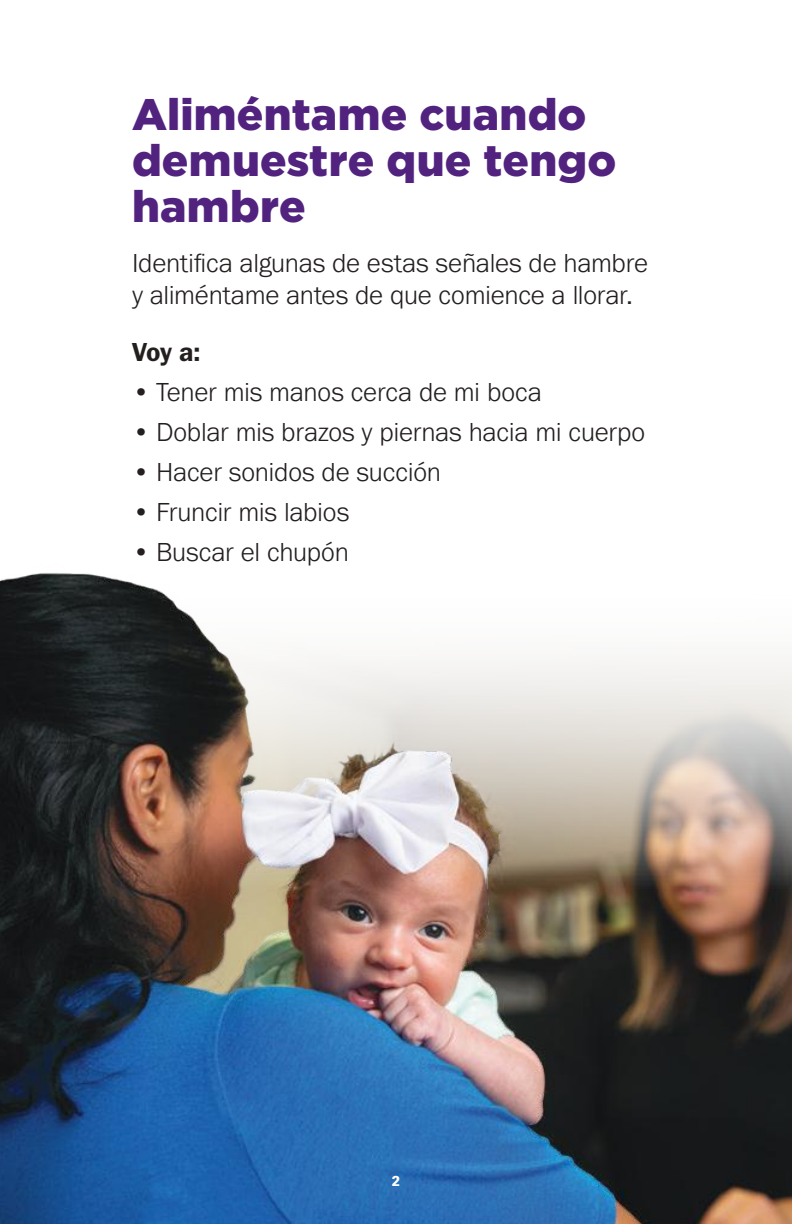
<style>
.page{position:relative;width:792px;height:1224px;background:#fff}
.page>*{position:absolute;margin:0;border:0;box-sizing:border-box;transform-origin:0 0}
.t1{font:900 44px/46px "Gotham";letter-spacing:.005em;color:#52227f}
.t2{font:300 27px/32px "Franklin Gothic URW";letter-spacing:-.01em;color:#241f1f}
.t3{font:27px "Franklin Gothic URW Dem";color:#241f1f}
.t4{font:900 14px "Vectora LH";color:#fff}
</style>
<div class="page">
<img style="left:0;top:573px;width:792px;height:651px">
<h1 class="t1" style="left:132px;top:90px;width:486px">Aliméntame cuando demuestre que tengo hambre</h1>
<p class="t2" style="left:132px;top:246px;width:517px">Identifica algunas de estas señales de hambre y aliméntame antes de que comience a llorar.</p>
<p class="t3" style="left:132px;top:335px;width:70px">Voy a:</p>
<p class="t2" style="left:132px;top:375px;width:411px">• Tener mis manos cerca de mi boca</p>
<p class="t2" style="left:132px;top:415px;width:515px">• Doblar mis brazos y piernas hacia mi cuerpo</p>
<p class="t2" style="left:132px;top:455px;width:310px">• Hacer sonidos de succión</p>
<p class="t2" style="left:132px;top:495px;width:219px">• Fruncir mis labios</p>
<p class="t2" style="left:132px;top:535px;width:218px">• Buscar el chupón</p>
<p class="t4" style="left:392px;top:1173px;width:10px">2</p>
</div>
